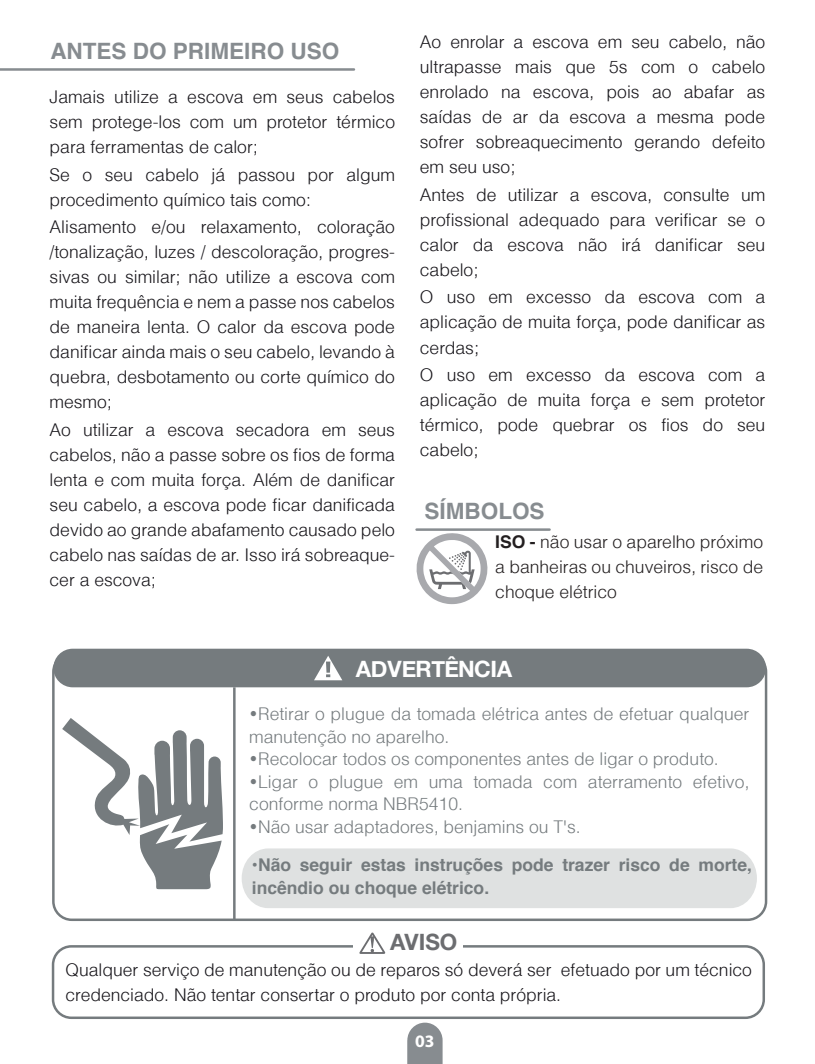
<style>
.page{position:relative;width:815px;height:1064px;background:#fff}
.page>*{position:absolute;margin:0;border:0;box-sizing:border-box;transform-origin:0 0}
.t1{font:700 22.5px "Helvetica";color:#878c90}
.t2{font:700 22.5px "Helvetica Neue";letter-spacing:-.015em;color:#fff}
.t3{font:700 22.5px "Helvetica Neue";color:#6c6d70}
.t4{font:300 17.5px/25px "Helvetica";color:#17151a;text-align:justify}
.t5{font:300 17.5px/22.5px "Helvetica";color:#757b7e}
.t6{font:700 17.5px/22.5px "Helvetica";color:#757b7e}
.t7{font:300 17.5px/25px "Helvetica";color:#231f20;text-align:justify}
.t8{font:700 17.5px "Myriad Pro";color:#fff}
.s1{font-weight:700}
</style>
<div class="page">
<svg style="left:407px;top:1022px;width:36px;height:41px"></svg>
<svg style="left:62px;top:718px;width:161px;height:170px"></svg>
<div style="left:242px;top:848px;width:515px;height:59px;background:#dfe1e1"></div>
<div style="left:53px;top:648px;width:713px;height:39px;background:#757b7e;border-radius:19px"></div>
<svg style="left:314px;top:656px;width:28px;height:24px"></svg>
<svg style="left:326px;top:661px;width:4px;height:11px"></svg>
<hr style="left:233px;top:687px;width:3px;height:232px;background:#757b7e">
<div style="left:52px;top:944px;width:713px;height:74px;border:2px solid #757b7e;border-radius:18px"></div>
<div style="left:353px;top:923px;width:110px;height:35px;background:#fff"></div>
<svg style="left:359px;top:932px;width:26px;height:21px"></svg>
<hr style="left:417px;top:528px;width:133px;height:2px;background:#878c90">
<hr style="left:0;top:68px;width:354px;height:3px;background:#878c90">
<svg style="left:416px;top:533px;width:72px;height:71px"></svg>
<p class="t1" style="left:50px;top:37px;width:290px">ANTES DO PRIMEIRO USO</p>
<p class="t4" style="left:50px;top:84px;width:347px">Jamais utilize a escova em seus cabelos sem protege-los com um protetor térmico para ferramentas de calor;</p>
<p class="t4" style="left:50px;top:161px;width:347px">Se o seu cabelo já passou por algum procedimento químico tais como:</p>
<p class="t4" style="left:50px;top:214px;width:347px">Alisamento e/ou relaxamento, coloração /tonalização, luzes / descoloração, progres&shy;sivas ou similar; não utilize a escova com muita frequência e nem a passe nos cabelos de maneira lenta. O calor da escova pode danificar ainda mais o seu cabelo, levando à quebra, desbotamento ou corte químico do mesmo;</p>
<p class="t4" style="left:50px;top:416px;width:347px">Ao utilizar a escova secadora em seus cabelos, não a passe sobre os fios de forma lenta e com muita força. Além de danificar seu cabelo, a escova pode ficar danificada devido ao grande abafamento causado pelo cabelo nas saídas de ar. Isso irá sobreaque&shy;cer a escova;</p>
<p class="t4" style="left:420px;top:29px;width:347px">Ao enrolar a escova em seu cabelo, não ultrapasse mais que 5s com o cabelo enrolado na escova, pois ao abafar as saídas de ar da escova a mesma pode sofrer sobreaquecimento gerando defeito em seu uso;</p>
<p class="t4" style="left:420px;top:181px;width:347px">Antes de utilizar a escova, consulte um profissional adequado para verificar se o calor da escova não irá danificar seu cabelo;</p>
<p class="t4" style="left:420px;top:284px;width:347px">O uso em excesso da escova com a aplicação de muita força, pode danificar as cerdas;</p>
<p class="t4" style="left:420px;top:361px;width:347px">O uso em excesso da escova com a aplicação de muita força e sem protetor térmico, pode quebrar os fios do seu cabelo;</p>
<p class="t1" style="left:425px;top:497px;width:122px">SÍMBOLOS</p>
<p class="t7" style="left:495px;top:528px;width:269px"><span class="s1">ISO -</span> não usar o aparelho próximo a banheiras ou chuveiros, risco de choque elétrico</p>
<p class="t2" style="left:356px;top:655px;width:158px">ADVERTÊNCIA</p>
<p class="t5" style="left:249px;top:701px;width:502px">•Retirar o plugue da tomada elétrica antes de efetuar qualquer manutenção no aparelho.</p>
<p class="t5" style="left:249px;top:746px;width:471px">•Recolocar todos os componentes antes de ligar o produto.</p>
<p class="t5" style="left:249px;top:769px;width:501px">•Ligar o plugue em uma tomada com aterramento efetivo, conforme norma NBR5410.</p>
<p class="t5" style="left:249px;top:814px;width:333px">•Não usar adaptadores, benjamins ou T's.</p>
<p class="t6" style="left:252px;top:852px;width:502px">•Não seguir estas instruções pode trazer risco de morte, incêndio ou choque elétrico.</p>
<p class="t3" style="left:390px;top:928px;width:69px">AVISO</p>
<p class="t4" style="left:65px;top:956px;width:688px">Qualquer serviço de manutenção ou de reparos só deverá ser efetuado por um técnico credenciado. Não tentar consertar o produto por conta própria.</p>
<p class="t8" style="left:415px;top:1028px;width:21px">03</p>
</div>
